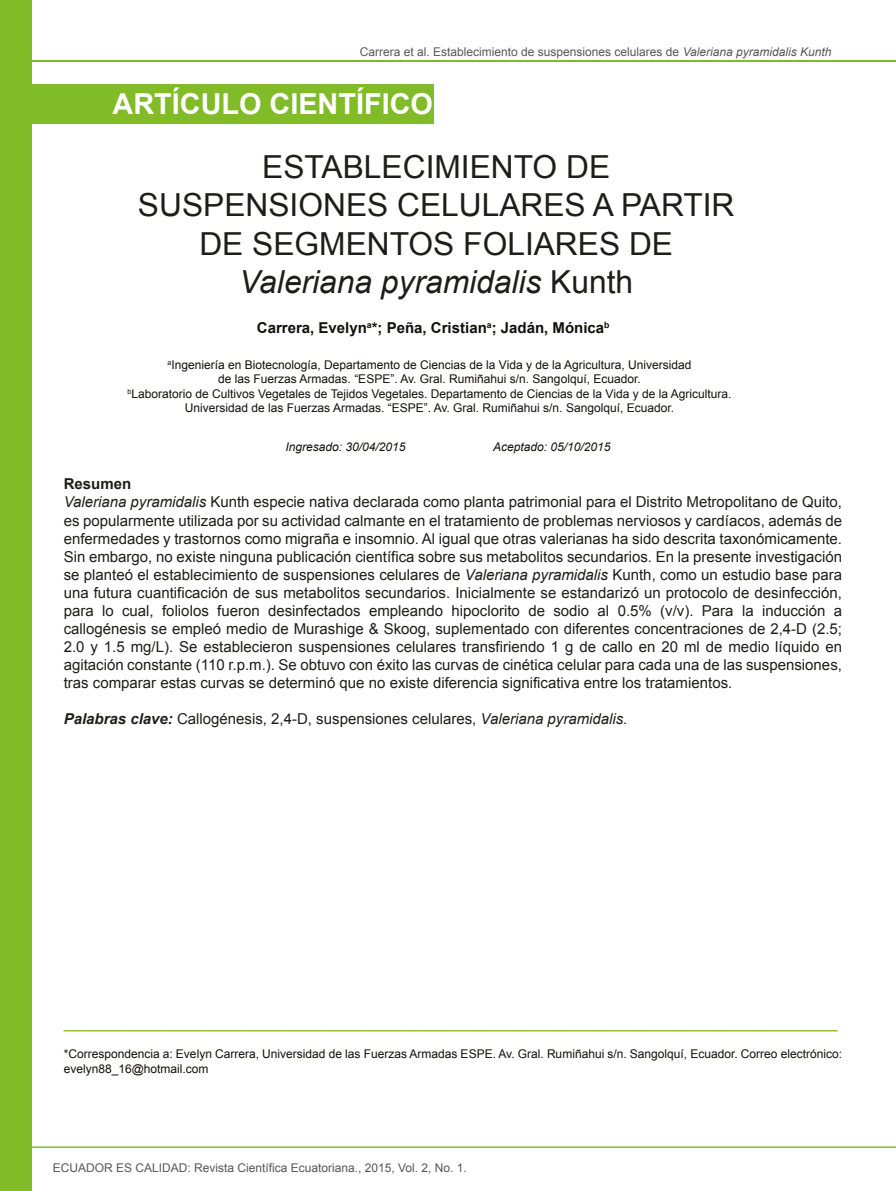
<style>
.page{position:relative;width:896px;height:1191px;background:#fff}
.page>*{position:absolute;margin:0;border:0;box-sizing:border-box;transform-origin:0 0}
.t1{font:31.65px/38.1px "Arial";color:#1d1d1b;text-align:center}
.t2{font:700 28.8px "Arial";color:#fff}
.t3{font:15px/18px "Arial";color:#1d1d1b}
.t4{font:700 15px "Arial";color:#12100b}
.t5{font:12px/14.4px "Arial";color:#12110c;text-align:center}
.t6{font:12px "Arial";color:#575756}
.t7{font:700 12px "Arial";color:#81bb27}
.t8{font:italic 12px "Arial";color:#12100b}
.s1{font-style:italic}
.s2{font-weight:700}
.s3{font-weight:700;font-style:italic}
</style>
<div class="page">
<div style="left:3px;top:84px;width:431px;height:39px;background:#81bb27"></div>
<hr style="left:0;top:60px;width:896px;height:2px;background:#81bb27">
<hr style="left:32px;top:1146px;width:864px;height:2px;background:#81bb27">
<div style="left:0;top:0;width:32px;height:1191px;background:#81bb27"></div>
<p class="t6" style="left:360px;top:44px;width:473px">Carrera et al. Establecimiento de suspensiones celulares de <span class="s1">Valeriana pyramidalis Kunth</span></p>
<h2 class="t2" style="left:113px;top:85px;width:322px">ARTÍCULO CIENTÍFICO</h2>
<h1 class="t1" style="left:138px;top:149px;width:598px">ESTABLECIMIENTO DE<br>SUSPENSIONES CELULARES A PARTIR<br>DE SEGMENTOS FOLIARES DE<br><span class="s1">Valeriana pyramidalis</span> Kunth</h1>
<p class="t4" style="left:257px;top:317px;width:354px">Carrera, Evelyn<sup>a</sup>*; Peña, Cristian<sup>a</sup>; Jadán, Mónica<sup>b</sup></p>
<p class="t5" style="left:128px;top:357px;width:605px"><sup>a</sup>Ingeniería en Biotecnología, Departamento de Ciencias de la Vida y de la Agricultura, Universidad<br>de las Fuerzas Armadas. “ESPE”. Av. Gral. Rumiñahui s/n. Sangolquí, Ecuador.<br><sup>b</sup>Laboratorio de Cultivos Vegetales de Tejidos Vegetales. Departamento de Ciencias de la Vida y de la Agricultura.<br>Universidad de las Fuerzas Armadas. “ESPE”. Av. Gral. Rumiñahui s/n. Sangolquí, Ecuador.</p>
<p class="t8" style="left:285px;top:439px;width:122px">Ingresado: 30/04/2015</p>
<p class="t8" style="left:493px;top:439px;width:119px">Aceptado: 05/10/2015</p>
<p class="t3" style="left:64px;top:475px;width:780px"><span class="s2">Resumen<br></span><span class="s1">Valeriana pyramidalis</span> Kunth especie nativa declarada como planta patrimonial para el Distrito Metropolitano de Quito, es popularmente utilizada por su actividad calmante en el tratamiento de problemas nerviosos y cardíacos, además de enfermedades y trastornos como migraña e insomnio. Al igual que otras valerianas ha sido descrita taxonómicamente.<br>Sin embargo, no existe ninguna publicación científica sobre sus metabolitos secundarios. En la presente investigación se planteó el establecimiento de suspensiones celulares de <span class="s1">Valeriana pyramidalis</span> Kunth, como un estudio base para una futura cuantificación de sus metabolitos secundarios. Inicialmente se estandarizó un protocolo de desinfección, para lo cual, foliolos fueron desinfectados empleando hipoclorito de sodio al 0.5% (v/v). Para la inducción a callogénesis se empleó medio de Murashige &amp; Skoog, suplementado con diferentes concentraciones de 2,4-D (2.5; 2.0 y 1.5 mg/L). Se establecieron suspensiones celulares transfiriendo 1 g de callo en 20 ml de medio líquido en agitación constante (110 r.p.m.). Se obtuvo con éxito las curvas de cinética celular para cada una de las suspensiones, tras comparar estas curvas se determinó que no existe diferencia significativa entre los tratamientos.</p>
<p class="t3" style="left:64px;top:709px;width:565px"><span class="s3">Palabras clave:</span> Callogénesis, 2,4-D, suspensiones celulares, <span class="s1">Valeriana pyramidalis.</span></p>
<p class="t7" style="left:64px;top:1017px;width:775px">____________________________________________________________________________________________________________________</p>
<p class="t5" style="left:64px;top:1047px;width:780px;text-align:left">*Correspondencia a: Evelyn Carrera, Universidad de las Fuerzas Armadas ESPE. Av. Gral. Rumiñahui s/n. Sangolquí, Ecuador. Correo electrónico: evelyn88_16@hotmail.com</p>
<p class="t6" style="left:53px;top:1160px;width:416px">ECUADOR ES CALIDAD: Revista Científica Ecuatoriana., 2015, Vol. 2, No. 1.</p>
</div>
